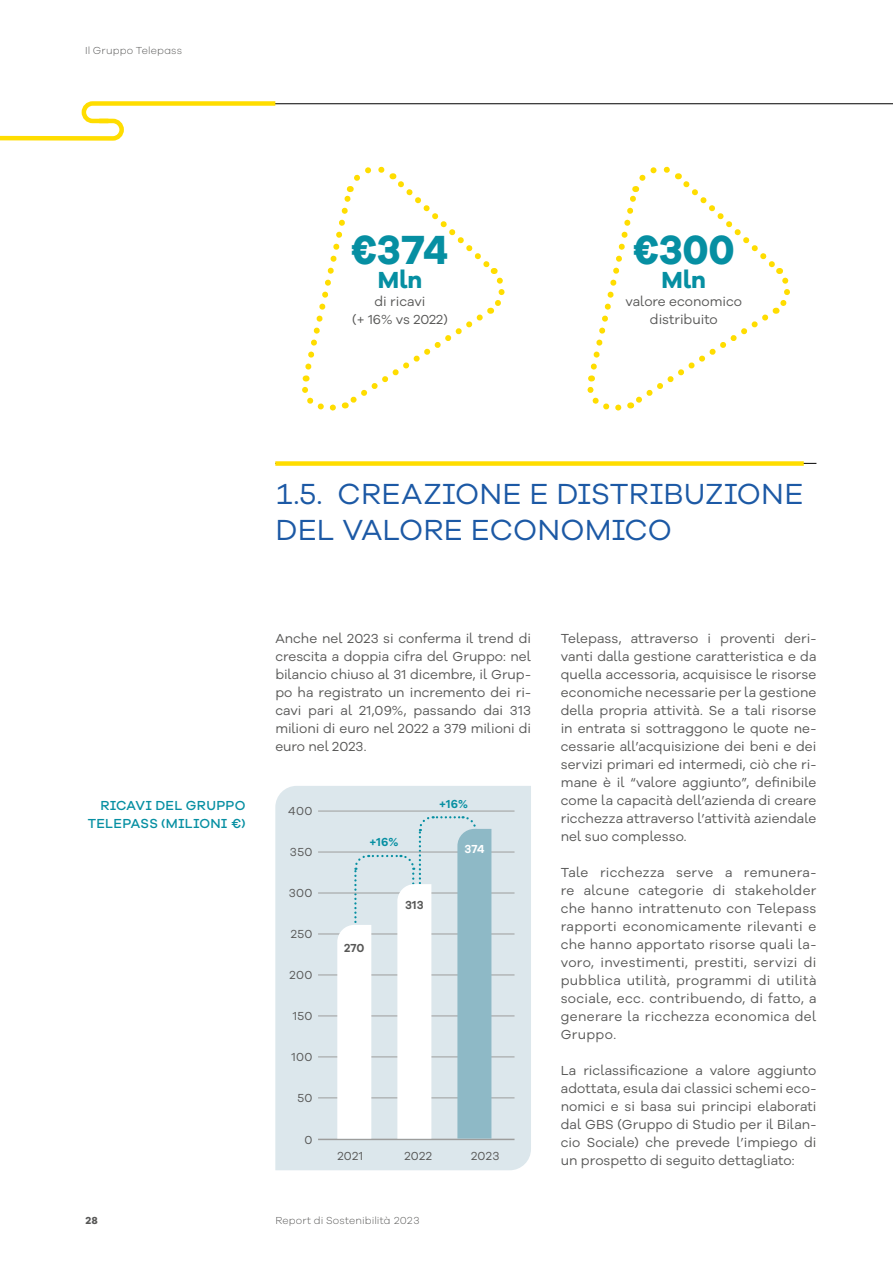
<style>
.page{position:relative;width:893px;height:1263px;background:#fff}
.page>*{position:absolute;margin:0;border:0;box-sizing:border-box;transform-origin:0 0}
.t1{font:700 42px "Galano Grotesque Alt";letter-spacing:-.015em;color:#068fa2}
.t2{font:30px/36px "Galano Grotesque Alt";letter-spacing:.01em;color:#1c59a5}
.t3{font:700 24px "Galano Grotesque Alt";color:#068fa2}
.t4{font:13.5px/18px "Galano Grotesque Alt";letter-spacing:.005em;color:#575756;text-align:justify}
.t5{font:500 13.5px/18px "Galano Grotesque Alt";letter-spacing:.025em;color:#068fa2;text-align:right}
.t6{font:12px "Galano Grotesque";color:#575756}
.t7{font:600 12px "Galano Grotesque";color:#068fa2}
.t8{font:600 12px "Galano Grotesque";letter-spacing:.015em;color:#575756}
.t9{font:600 12px "Galano Grotesque";color:#fff}
.t10{font:300 10.5px "Galano Grotesque";letter-spacing:.015em;color:#575756}
.t11{font:700 10.5px "Galano Grotesque";color:#575756}
.s1{font-size:11.85px}
</style>
<div class="page">
<hr style="left:246px;top:103px;width:647px;height:1px;background:#000">
<hr style="left:275px;top:463px;width:541px;height:1px;background:#000">
<div style="left:275px;top:461px;width:529px;height:5px;background:#fd0"></div>
<svg style="left:302px;top:166px;width:201px;height:245px"></svg>
<div style="left:374px;top:285px;width:51px;height:27px;background:#fff"></div>
<div style="left:352px;top:303px;width:96px;height:27px;background:#fff"></div>
<svg style="left:587px;top:166px;width:202px;height:245px"></svg>
<div style="left:626px;top:285px;width:116px;height:27px;background:#fff"></div>
<div style="left:650px;top:303px;width:68px;height:27px;background:#fff"></div>
<div style="left:275px;top:786px;width:256px;height:384px;background:#dce7ec"></div>
<hr style="left:318px;top:1139px;width:196px;height:1px;background:#9d9d9c">
<hr style="left:318px;top:893px;width:196px;height:1px;background:#9d9d9c">
<hr style="left:318px;top:934px;width:196px;height:1px;background:#9d9d9c">
<hr style="left:318px;top:975px;width:196px;height:1px;background:#9d9d9c">
<hr style="left:318px;top:1057px;width:196px;height:1px;background:#9d9d9c">
<hr style="left:318px;top:1016px;width:196px;height:1px;background:#9d9d9c">
<hr style="left:318px;top:1097px;width:196px;height:1px;background:#9d9d9c">
<hr style="left:318px;top:811px;width:196px;height:1px;background:#9d9d9c">
<hr style="left:318px;top:852px;width:196px;height:1px;background:#9d9d9c">
<svg style="left:337px;top:815px;width:154px;height:323px"></svg>
<svg style="left:0;top:101px;width:280px;height:40px"></svg>
<p class="t10" style="left:85px;top:44px;width:98px">Il Gruppo Telepass</p>
<h1 class="t1" style="left:351px;top:223px;width:99px">€374</h1>
<h3 class="t3" style="left:378px;top:264px;width:46px">Mln</h3>
<p class="t4" style="left:352px;top:292px;width:97px;text-align:center">di ricavi<br>(+ 16% vs 2022)</p>
<h1 class="t1" style="left:633px;top:223px;width:102px">€300</h1>
<h3 class="t3" style="left:662px;top:264px;width:46px">Mln</h3>
<p class="t4" style="left:626px;top:292px;width:118px;text-align:center">valore economico distribuito</p>
<h2 class="t2" style="left:275px;top:475px;width:530px">1.5. CREAZIONE E DISTRIBUZIONE<br>DEL VALORE ECONOMICO</h2>
<p class="t4" style="left:275px;top:629px;width:257px">Anche nel 2023 si conferma il trend di crescita a doppia cifra del Gruppo: nel bilancio chiuso al 31 dicembre, il Grup&shy;po ha registrato un incremento dei ri&shy;cavi pari al 21,09%, passando dai 313 milioni di euro nel 2022 a 379 milioni di euro nel 2023.</p>
<p class="t4" style="left:561px;top:629px;width:257px">Telepass, attraverso i proventi deri&shy;vanti dalla gestione caratteristica e da quella accessoria, acquisisce le risorse economiche necessarie per la gestione della propria attività. Se a tali risorse in entrata si sottraggono le quote ne&shy;cessarie all’acquisizione dei beni e dei servizi primari ed intermedi, ciò che ri&shy;mane è il “valore aggiunto”, definibile come la capacità dell’azienda di creare ricchezza attraverso l’attività aziendale nel suo complesso.</p>
<p class="t4" style="left:561px;top:863px;width:257px">Tale ricchezza serve a remunera&shy;re alcune categorie di stakeholder che hanno intrattenuto con Telepass rapporti economicamente rilevanti e che hanno apportato risorse quali la&shy;voro, investimenti, prestiti, servizi di pubblica utilità, programmi di utilità sociale, ecc. contribuendo, di fatto, a generare la ricchezza economica del Gruppo.</p>
<p class="t4" style="left:561px;top:1061px;width:257px">La riclassificazione a valore aggiunto adottata, esula dai classici schemi eco&shy;nomici e si basa sui principi elaborati dal GBS (Gruppo di Studio per il Bilan&shy;cio Sociale) che prevede l’impiego di un prospetto di seguito dettagliato:</p>
<p class="t7" style="left:439px;top:796px;width:30px">+16<span class="s1">%</span></p>
<p class="t5" style="left:88px;top:796px;width:159px">RICAVI DEL GRUPPO<br>TELEPASS (MILIONI €)</p>
<p class="t6" style="left:288px;top:804px;width:26px">400</p>
<p class="t6" style="left:290px;top:845px;width:24px">350</p>
<p class="t6" style="left:289px;top:886px;width:25px">300</p>
<p class="t6" style="left:291px;top:927px;width:23px">250</p>
<p class="t6" style="left:290px;top:968px;width:24px">200</p>
<p class="t6" style="left:293px;top:1009px;width:21px">150</p>
<p class="t6" style="left:291px;top:1050px;width:22px">100</p>
<p class="t6" style="left:297px;top:1091px;width:16px">50</p>
<p class="t6" style="left:304px;top:1132px;width:9px">0</p>
<p class="t7" style="left:369px;top:835px;width:31px">+16%</p>
<p class="t9" style="left:464px;top:842px;width:22px">374</p>
<p class="t8" style="left:405px;top:898px;width:20px">313</p>
<p class="t8" style="left:344px;top:940px;width:22px">270</p>
<p class="t6" style="left:337px;top:1149px;width:27px">2021</p>
<p class="t6" style="left:405px;top:1149px;width:29px">2022</p>
<p class="t6" style="left:471px;top:1149px;width:30px">2023</p>
<p class="t11" style="left:85px;top:1214px;width:14px">28</p>
<p class="t10" style="left:275px;top:1214px;width:146px">Report di Sostenibilità 2023</p>
</div>
